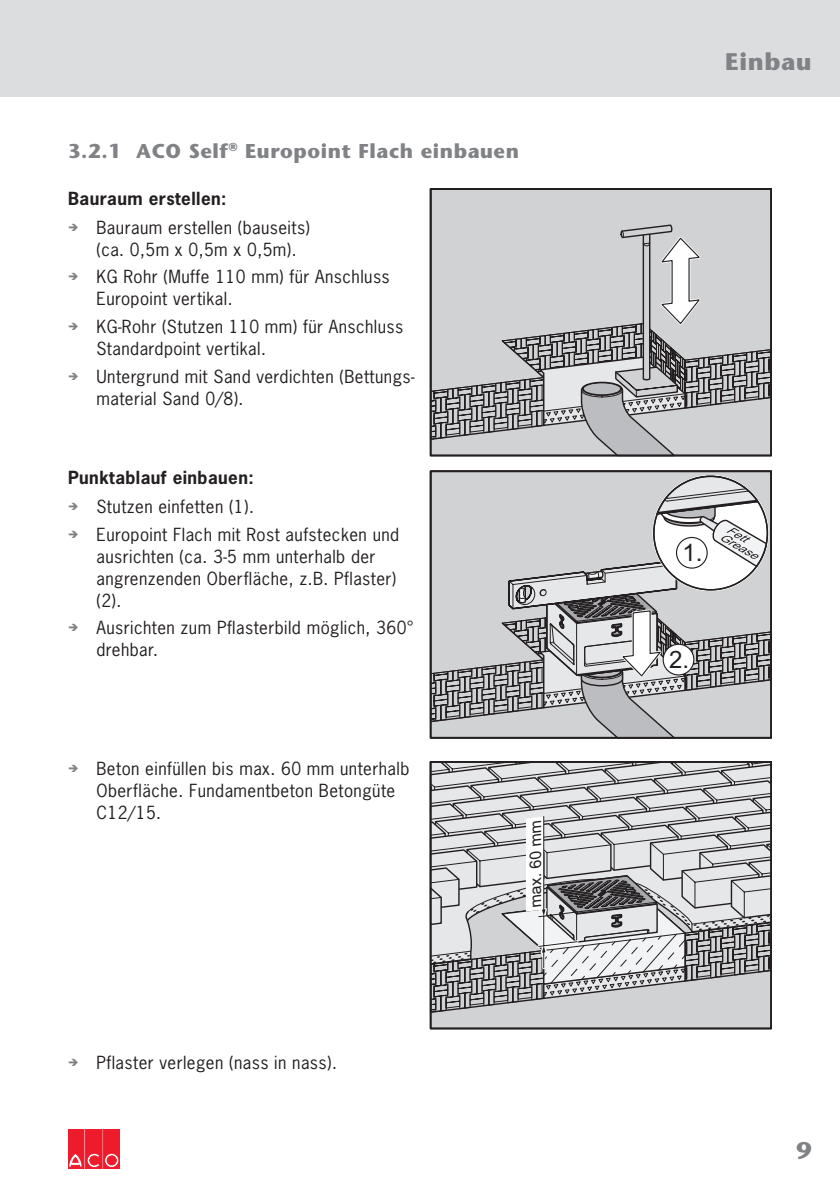
<style>
.page{position:relative;width:840px;height:1191px;background:#fff}
.page>*{position:absolute;margin:0;border:0;box-sizing:border-box;transform-origin:0 0}
.t1{font:700 24px "Stone Sans";letter-spacing:.03em;color:#808285}
.t2{font:24px "Arial";color:#231f20}
.t3{font:700 20px "Stone Sans";letter-spacing:.03em;color:#808285}
.t4{font:17px/22px "News Gothic";letter-spacing:.025em;color:#231f20}
.t5{font:700 17px "News Gothic";letter-spacing:.025em;color:#231f20}
.t6{font:16px "Arial";color:#231f20}
</style>
<div class="page">
<div style="left:68px;top:1129px;width:16px;height:39px;background:#ee1b2d"></div>
<div style="left:85px;top:1129px;width:17px;height:39px;background:#ee1b2d;border:1px solid #ee1b2d"></div>
<svg style="left:69px;top:1153px;width:31px;height:14px"></svg>
<div style="left:103px;top:1129px;width:17px;height:39px;background:#ee1b2d;border:1px solid #ee1b2d"></div>
<svg style="left:105px;top:1153px;width:14px;height:14px"></svg>
<div style="left:104px;top:1153px;width:15px;height:14px;border:1px solid #ee1b2d;border-radius:50%"></div>
<div style="left:107px;top:1155px;width:9px;height:10px;background:#ee1b2d;border-radius:50%"></div>
<div style="left:107px;top:1155px;width:9px;height:10px;border:1px solid #ee1b2d;border-radius:50%"></div>
<div style="left:0;top:0;width:839px;height:96px;background:#dcdddf"></div>
<div style="left:432px;top:191px;width:336px;height:32px;background:#d1d2d4"></div>
<svg style="left:432px;top:223px;width:336px;height:230px;background:#bdbec0"></svg>
<div style="left:429px;top:188px;width:342px;height:268px;border:2px solid #231f20"></div>
<svg style="left:432px;top:475px;width:336px;height:260px;background:#c1c1c3"></svg>
<div style="left:429px;top:470px;width:342px;height:268px;border:2px solid #231f20"></div>
<div style="left:676px;top:537px;width:30px;height:31px;background:#fff;border-radius:50%"></div>
<div style="left:675px;top:537px;width:32px;height:31px;border:1px solid #231f20;border-radius:50%"></div>
<div style="left:430px;top:762px;width:340px;height:266px;background:#d1d2d4"></div>
<svg style="left:432px;top:764px;width:336px;height:248px"></svg>
<div style="left:429px;top:761px;width:342px;height:268px;border:2px solid #231f20"></div>
<p class="t3" style="left:68px;top:138px;width:452px">3.2.1 ACO Self<sup>®</sup> Europoint Flach einbauen</p>
<p class="t5" style="left:68px;top:187px;width:160px">Bauraum erstellen:</p>
<p class="t4" style="left:96px;top:216px;width:215px">Bauraum erstellen (bauseits) (ca. 0,5m x 0,5m x 0,5m).</p>
<p class="t4" style="left:96px;top:266px;width:294px">KG Rohr (Muffe 110 mm) für Anschluss<br>Europoint vertikal.</p>
<p class="t4" style="left:96px;top:315px;width:308px">KG-Rohr (Stutzen 110 mm) für Anschluss<br>Standardpoint vertikal.</p>
<p class="t4" style="left:96px;top:365px;width:319px">Untergrund mit Sand verdichten (Bettungs&shy;material Sand 0/8).</p>
<p class="t5" style="left:68px;top:466px;width:187px">Punktablauf einbauen:</p>
<p class="t4" style="left:96px;top:493px;width:304px;line-height:27.6px">Stutzen einfetten (1).<br>Europoint Flach mit Rost aufstecken und</p>
<p class="t4" style="left:96px;top:545px;width:301px">ausrichten (ca. 3-5 mm unterhalb der angrenzenden Oberfläche, z.B. Pflaster) (2).</p>
<p class="t4" style="left:96px;top:617px;width:318px">Ausrichten zum Pflasterbild möglich, 360° drehbar.</p>
<p class="t4" style="left:96px;top:757px;width:314px">Beton einfüllen bis max. 60 mm unterhalb<br>Oberfläche. Fundamentbeton Betongüte<br>C12/15.</p>
<p class="t6" style="left:524px;top:907px;width:92px;rotate:-90deg">max. 60 mm</p>
<p class="t4" style="left:96px;top:1051px;width:242px">Pflaster verlegen (nass in nass).</p>
<h1 class="t1" style="left:724px;top:47px;width:88px">Einbau</h1>
<h1 class="t2" style="left:682px;top:537px;width:22px">1.</h1>
<h1 class="t2" style="left:668px;top:644px;width:22px">2.</h1>
<h1 class="t1" style="left:796px;top:1135px;width:17px">9</h1>
</div>
